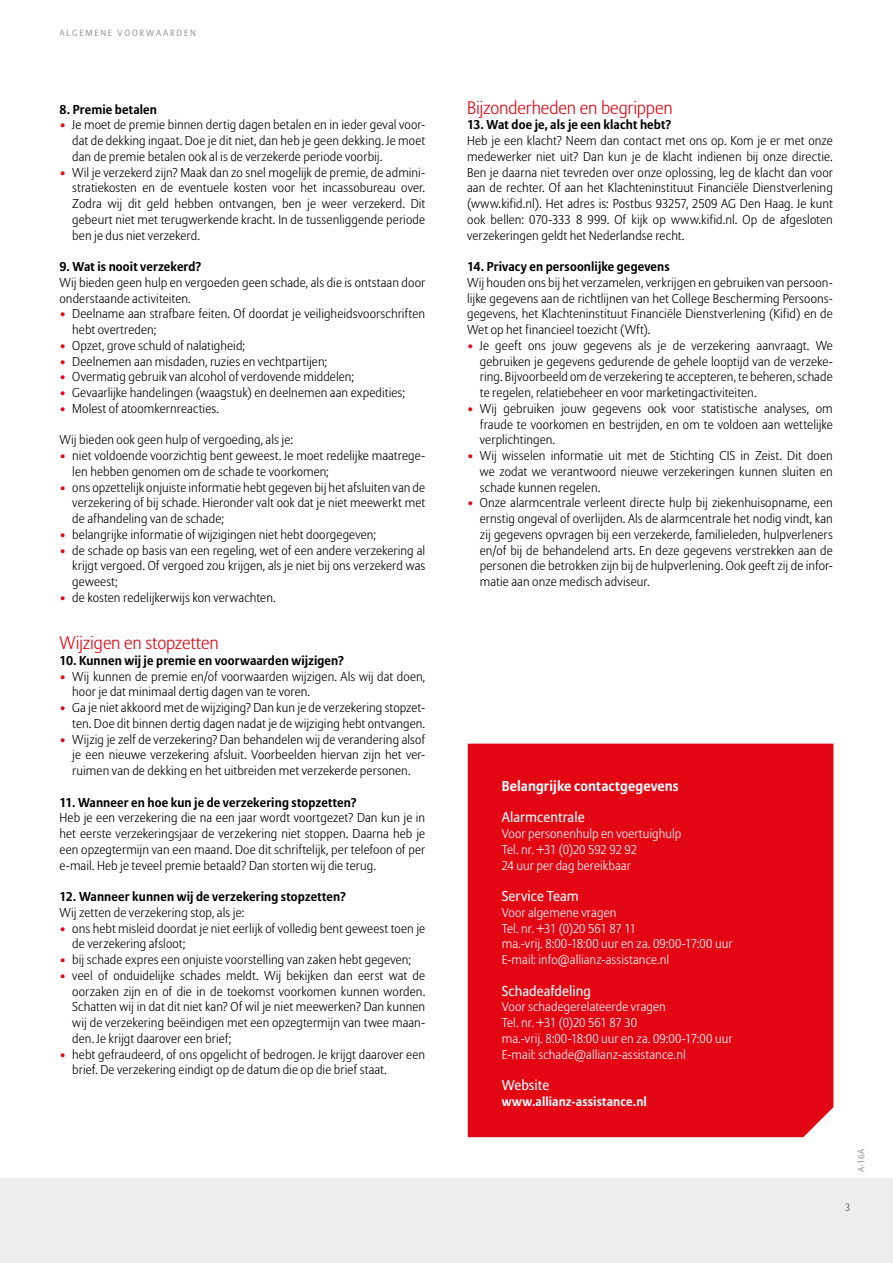
<style>
.page{position:relative;width:893px;height:1263px;background:#fff}
.page>*{position:absolute;margin:0;border:0;box-sizing:border-box;transform-origin:0 0}
.t1{font:300 18px "Allianz Sans";letter-spacing:-.01em;color:#e30613}
.t2{font:14.25px "Allianz Sans";letter-spacing:.005em;color:#fff}
.t3{font:700 14.25px "Allianz Sans";letter-spacing:.005em;color:#fff}
.t4{font:300 12.75px/15.8px "Allianz Sans";letter-spacing:.005em;color:#000;text-align:justify}
.t5{font:300 12.75px/15.8px "Allianz Sans";letter-spacing:.005em;color:#fff}
.t6{font:700 12.75px "Allianz Sans";letter-spacing:.01em;color:#000}
.t7{font:700 12.75px "Allianz Sans";letter-spacing:.01em;color:#fff}
.t8{font:300 10.5px "Allianz Sans";color:#575756}
.t9{font:9px "Allianz Sans";letter-spacing:.2em;color:#9d9d9c}
.s1{color:#e30613}
</style>
<div class="page">
<div style="left:0;top:1178px;width:893px;height:85px;background:#ededed"></div>
<div style="left:468px;top:744px;width:365px;height:393px;background:#e30613"></div>
<p class="t9" style="left:60px;top:27px;width:138px">ALGEMENE VOORWAARDEN</p>
<p class="t6" style="left:60px;top:101px;width:99px">8. Premie betalen</p>
<p class="t4" style="left:72px;top:117px;width:354px;text-indent:-13px"><span class="s1">•</span> Je moet de premie binnen dertig dagen betalen en in ieder geval voor&shy;dat de dekking ingaat. Doe je dit niet, dan heb je geen dekking. Je moet dan de premie betalen ook al is de verzekerde periode voorbij.</p>
<p class="t4" style="left:72px;top:164px;width:354px;text-indent:-13px"><span class="s1">•</span> Wil je verzekerd zijn? Maak dan zo snel mogelijk de premie, de admini&shy;stratiekosten en de eventuele kosten voor het incassobureau over.<br>Zodra wij dit geld hebben ontvangen, ben je weer verzekerd. Dit gebeurt niet met terugwerkende kracht. In de tussenliggende periode ben je dus niet verzekerd.</p>
<p class="t6" style="left:60px;top:259px;width:144px">9. Wat is nooit verzekerd?</p>
<p class="t4" style="left:60px;top:274px;width:367px">Wij bieden geen hulp en vergoeden geen schade, als die is ontstaan door onderstaande activiteiten.</p>
<p class="t4" style="left:72px;top:306px;width:354px;text-indent:-13px"><span class="s1">•</span> Deelname aan strafbare feiten. Of doordat je veiligheidsvoorschriften hebt overtreden;</p>
<p class="t4" style="left:60px;top:337px;width:187px"><span class="s1">•</span> Opzet, grove schuld of nalatigheid;</p>
<p class="t4" style="left:60px;top:353px;width:269px"><span class="s1">•</span> Deelnemen aan misdaden, ruzies en vechtpartijen;</p>
<p class="t4" style="left:60px;top:369px;width:296px"><span class="s1">•</span> Overmatig gebruik van alcohol of verdovende middelen;</p>
<p class="t4" style="left:60px;top:384px;width:347px"><span class="s1">•</span> Gevaarlijke handelingen (waagstuk) en deelnemen aan expedities;</p>
<p class="t4" style="left:60px;top:400px;width:161px"><span class="s1">•</span> Molest of atoomkernreacties.</p>
<p class="t4" style="left:60px;top:432px;width:235px">Wij bieden ook geen hulp of vergoeding, als je:</p>
<p class="t4" style="left:72px;top:447px;width:354px;text-indent:-13px"><span class="s1">•</span> niet voldoende voorzichtig bent geweest. Je moet redelijke maatrege&shy;len hebben genomen om de schade te voorkomen;</p>
<p class="t4" style="left:72px;top:479px;width:354px;text-indent:-13px"><span class="s1">•</span> ons opzettelijk onjuiste informatie hebt gegeven bij het afsluiten van de verzekering of bij schade. Hieronder valt ook dat je niet meewerkt met de afhandeling van de schade;</p>
<p class="t4" style="left:60px;top:526px;width:318px"><span class="s1">•</span> belangrijke informatie of wijzigingen niet hebt doorgegeven;</p>
<p class="t4" style="left:72px;top:542px;width:354px;text-indent:-13px"><span class="s1">•</span> de schade op basis van een regeling, wet of een andere verzekering al krijgt vergoed. Of vergoed zou krijgen, als je niet bij ons verzekerd was geweest;</p>
<p class="t4" style="left:60px;top:589px;width:218px"><span class="s1">•</span> de kosten redelijkerwijs kon verwachten.</p>
<h1 class="t1" style="left:60px;top:632px;width:161px">Wijzigen en stopzetten</h1>
<p class="t6" style="left:60px;top:653px;width:286px">10. Kunnen wij je premie en voorwaarden wijzigen?</p>
<p class="t4" style="left:72px;top:668px;width:354px;text-indent:-13px"><span class="s1">•</span> Wij kunnen de premie en/of voorwaarden wijzigen. Als wij dat doen, hoor je dat minimaal dertig dagen van te voren.</p>
<p class="t4" style="left:60px;top:700px;width:367px;text-align:right"><span class="s1">•</span> Ga je niet akkoord met de wijziging? Dan kun je de verzekering stopzet&shy;ten. Doe dit binnen dertig dagen nadat je de wijziging hebt ontvangen.</p>
<p class="t4" style="left:72px;top:731px;width:354px;text-indent:-13px"><span class="s1">•</span> Wijzig je zelf de verzekering? Dan behandelen wij de verandering alsof je een nieuwe verzekering afsluit. Voorbeelden hiervan zijn het ver&shy;ruimen van de dekking en het uitbreiden met verzekerde personen.</p>
<p class="t6" style="left:60px;top:794px;width:299px">11. Wanneer en hoe kun je de verzekering stopzetten?</p>
<p class="t4" style="left:60px;top:810px;width:367px">Heb je een verzekering die na een jaar wordt voortgezet? Dan kun je in het eerste verzekeringsjaar de verzekering niet stoppen. Daarna heb je een opzegtermijn van een maand. Doe dit schriftelijk, per telefoon of per e-mail. Heb je teveel premie betaald? Dan storten wij die terug.</p>
<p class="t6" style="left:60px;top:889px;width:288px">12. Wanneer kunnen wij de verzekering stopzetten?</p>
<p class="t4" style="left:60px;top:904px;width:186px">Wij zetten de verzekering stop, als je:</p>
<p class="t4" style="left:72px;top:920px;width:354px;text-indent:-13px"><span class="s1">•</span> ons hebt misleid doordat je niet eerlijk of volledig bent geweest toen je de verzekering afsloot;</p>
<p class="t4" style="left:60px;top:952px;width:353px"><span class="s1">•</span> bij schade expres een onjuiste voorstelling van zaken hebt gegeven;</p>
<p class="t4" style="left:72px;top:967px;width:354px;text-indent:-13px"><span class="s1">•</span> veel of onduidelijke schades meldt. Wij bekijken dan eerst wat de oorzaken zijn en of die in de toekomst voorkomen kunnen worden.<br>Schatten wij in dat dit niet kan? Of wil je niet meewerken? Dan kunnen wij de verzekering beëindigen met een opzegtermijn van twee maan&shy;den. Je krijgt daarover een brief;</p>
<p class="t4" style="left:72px;top:1046px;width:354px;text-indent:-13px"><span class="s1">•</span> hebt gefraudeerd, of ons opgelicht of bedrogen. Je krijgt daarover een brief. De verzekering eindigt op de datum die op die brief staat.</p>
<h1 class="t1" style="left:467px;top:96px;width:207px">Bijzonderheden en begrippen</h1>
<p class="t6" style="left:467px;top:117px;width:206px">13. Wat doe je, als je een klacht hebt?</p>
<p class="t4" style="left:467px;top:133px;width:367px">Heb je een klacht? Neem dan contact met ons op. Kom je er met onze medewerker niet uit? Dan kun je de klacht indienen bij onze directie.<br>Ben je daarna niet tevreden over onze oplossing, leg de klacht dan voor aan de rechter. Of aan het Klachteninstituut Financiële Dienstverlening (www.kifid.nl). Het adres is: Postbus 93257, 2509 AG Den Haag. Je kunt ook bellen: 070-333 8 999. Of kijk op www.kifid.nl. Op de afgesloten verzekeringen geldt het Nederlandse recht.</p>
<p class="t6" style="left:467px;top:259px;width:204px">14. Privacy en persoonlijke gegevens</p>
<p class="t4" style="left:467px;top:274px;width:367px">Wij houden ons bij het verzamelen, verkrijgen en gebruiken van persoon&shy;lijke gegevens aan de richtlijnen van het College Bescherming Persoons&shy;gegevens, het Klachteninstituut Financiële Dienstverlening (Kifid) en de Wet op het financieel toezicht (Wft).</p>
<p class="t4" style="left:480px;top:337px;width:354px;text-indent:-13px"><span class="s1">•</span> Je geeft ons jouw gegevens als je de verzekering aanvraagt. We gebruiken je gegevens gedurende de gehele looptijd van de verzeke&shy;ring. Bijvoorbeeld om de verzekering te accepteren, te beheren, schade te regelen, relatiebeheer en voor marketingactiviteiten.</p>
<p class="t4" style="left:480px;top:400px;width:354px;text-indent:-13px"><span class="s1">•</span> Wij gebruiken jouw gegevens ook voor statistische analyses, om fraude te voorkomen en bestrijden, en om te voldoen aan wettelijke verplichtingen.</p>
<p class="t4" style="left:480px;top:447px;width:354px;text-indent:-13px"><span class="s1">•</span> Wij wisselen informatie uit met de Stichting CIS in Zeist. Dit doen we zodat we verantwoord nieuwe verzekeringen kunnen sluiten en schade kunnen regelen.</p>
<p class="t4" style="left:480px;top:495px;width:354px;text-indent:-13px"><span class="s1">•</span> Onze alarmcentrale verleent directe hulp bij ziekenhuisopname, een ernstig ongeval of overlijden. Als de alarmcentrale het nodig vindt, kan zij gegevens opvragen bij een verzekerde, familieleden, hulpverleners en/of bij de behandelend arts. En deze gegevens verstrekken aan de personen die betrokken zijn bij de hulpverlening. Ook geeft zij de infor&shy;matie aan onze medisch adviseur.</p>
<p class="t3" style="left:502px;top:777px;width:179px">Belangrijke contactgegevens</p>
<p class="t2" style="left:502px;top:809px;width:84px">Alarmcentrale</p>
<p class="t5" style="left:502px;top:826px;width:181px">Voor personenhulp en voertuighulp<br>Tel. nr. +31 (0)20 592 92 92<br>24 uur per dag bereikbaar</p>
<p class="t2" style="left:502px;top:887px;width:79px">Service Team</p>
<p class="t5" style="left:502px;top:904px;width:232px">Voor algemene vragen<br>Tel. nr. +31 (0)20 561 87 11<br>ma.-vrij. 8:00-18:00 uur en za. 09:00-17:00 uur E-mail: info@allianz-assistance.nl</p>
<p class="t2" style="left:502px;top:982px;width:91px">Schadeafdeling</p>
<p class="t5" style="left:502px;top:999px;width:232px">Voor schadegerelateerde vragen<br>Tel. nr. +31 (0)20 561 87 30<br>ma.-vrij. 8:00-18:00 uur en za. 09:00-17:00 uur E-mail: schade@allianz-assistance.nl</p>
<p class="t2" style="left:502px;top:1076px;width:49px">Website</p>
<p class="t7" style="left:502px;top:1094px;width:147px">www.allianz-assistance.nl</p>
<p class="t9" style="left:856px;top:1172px;width:24px;rotate:-90deg">A-16A</p>
<p class="t8" style="left:845px;top:1201px;width:7px">3</p>
</div>
